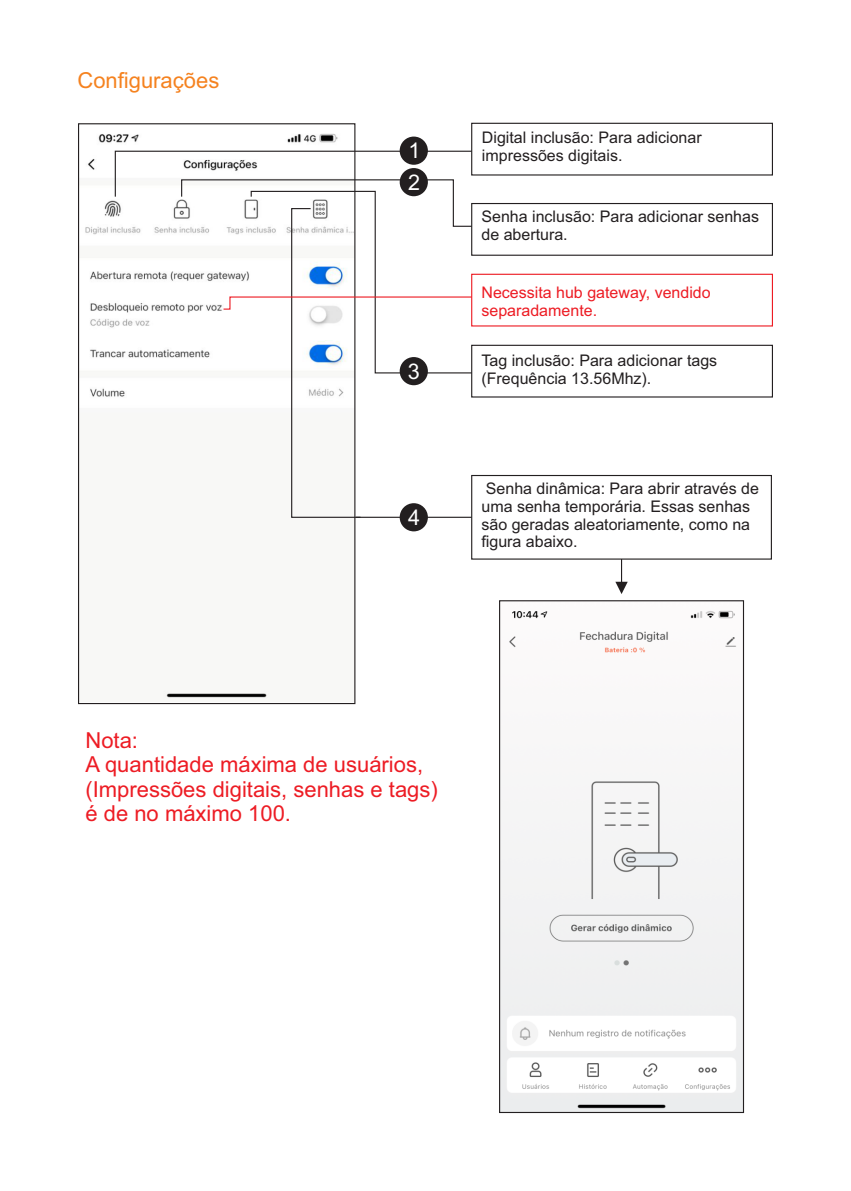
<style>
.page{position:relative;width:851px;height:1191px;background:#fff}
.page>*{position:absolute;margin:0;border:0;box-sizing:border-box;transform-origin:0 0}
.t1{font:22px/24.6px "Arial";color:#ed1c24}
.t2{font:22px "Arial";color:#f5821f}
.t3{font:21.6px "Arial";color:#fff}
.t4{font:16px/17.8px "Arial";color:#231f20}
.t5{font:16px/17.8px "Arial";color:#ed1c24}
</style>
<div class="page">
<img style="left:85px;top:133px;width:253px;height:566px">
<div style="left:471px;top:123px;width:301px;height:52px;border:1px solid #231f20"></div>
<div style="left:399px;top:137px;width:29px;height:28px;background:#231f20;border-radius:50%"></div>
<div style="left:471px;top:475px;width:300px;height:84px;border:1px solid #231f20"></div>
<div style="left:399px;top:503px;width:29px;height:28px;background:#231f20;border-radius:50%"></div>
<img style="left:501px;top:610px;width:241px;height:501px">
<div style="left:499px;top:600px;width:245px;height:513px;border:1px solid #231f20"></div>
<svg style="left:615px;top:559px;width:12px;height:35px"></svg>
<div style="left:471px;top:203px;width:301px;height:53px;border:1px solid #231f20"></div>
<div style="left:471px;top:345px;width:301px;height:52px;border:1px solid #231f20"></div>
<div style="left:471px;top:274px;width:301px;height:52px;border:1px solid #ed1c24"></div>
<svg style="left:114px;top:150px;width:359px;height:368px"></svg>
<h1 class="t2" style="left:77px;top:72px;width:143px">Configurações</h1>
<p class="t4" style="left:482px;top:130px;width:221px">Digital inclusão: Para adicionar</p>
<h2 class="t3" style="left:408px;top:143px;width:14px">1</h2>
<p class="t4" style="left:482px;top:148px;width:142px">impressões digitais.</p>
<h2 class="t3" style="left:408px;top:174px;width:14px">2</h2>
<h2 class="t3" style="left:408px;top:363px;width:14px">3</h2>
<h2 class="t3" style="left:408px;top:509px;width:14px">4</h2>
<p class="t4" style="left:481px;top:209px;width:279px">Senha inclusão: Para adicionar senhas de abertura.</p>
<p class="t5" style="left:481px;top:285px;width:231px">Necessita hub gateway, vendido separadamente.</p>
<p class="t4" style="left:481px;top:353px;width:237px">Tag inclusão: Para adicionar tags</p>
<p class="t4" style="left:481px;top:371px;width:171px">(Frequência 13.56Mhz).</p>
<p class="t4" style="left:481px;top:481px;width:279px">Senha dinâmica: Para abrir através de uma senha temporária. Essas senhas são geradas aleatoriamente, como na figura abaixo.</p>
<h1 class="t1" style="left:85px;top:729px;width:354px">Nota:<br>A quantidade máxima de usuários, (Impressões digitais, senhas e tags) é de no máximo 100.</h1>
</div>
